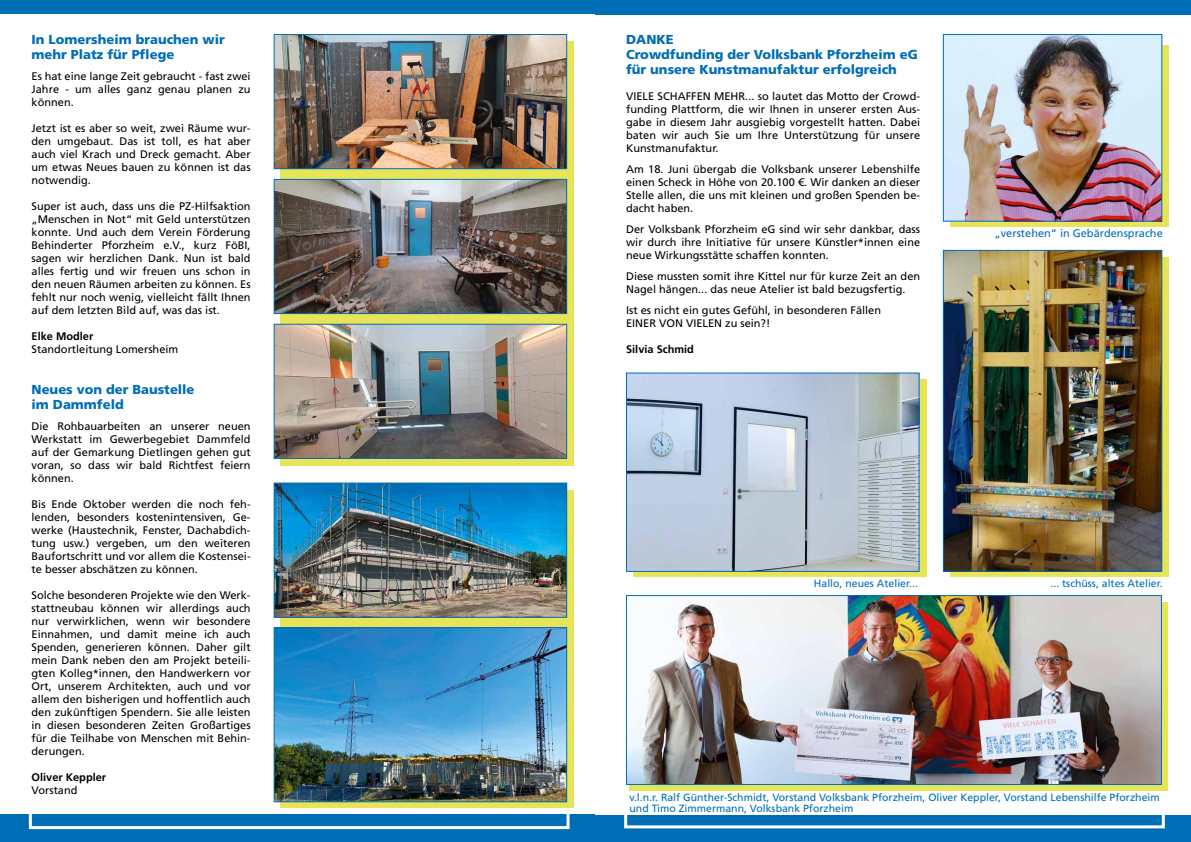
<style>
.page{position:relative;width:1191px;height:842px;background:#fff}
.page>*{position:absolute;margin:0;border:0;box-sizing:border-box;transform-origin:0 0}
.t1{font:900 13px/15px "Frutiger";color:#006eb7}
.t2{font:11px/13px "Frutiger LT";color:#000;text-align:justify}
.t3{font:700 11px "Frutiger";color:#000}
.t4{font:11px "Frutiger LT";color:#006eb7}
.t5{font:10.5px/11px "Frutiger LT";color:#006eb7}
</style>
<div class="page">
<div style="left:0;top:0;width:595px;height:842px;background:#006eb7"></div>
<div style="left:0;top:14px;width:602px;height:800px;background:#fff"></div>
<div style="left:595px;top:0;width:596px;height:842px;background:#006eb7"></div>
<div style="left:595px;top:16px;width:596px;height:799px;background:#fff"></div>
<svg style="left:280px;top:42px;width:294px;height:289px;background:#dfe05a"></svg>
<img style="left:276px;top:36px;width:289px;height:131px">
<div style="left:274px;top:34px;width:293px;height:135px;border:1px solid #006eb7"></div>
<div style="left:280px;top:187px;width:294px;height:131px;background:linear-gradient(to right,#e7e458,#e7e458)"></div>
<img style="left:276px;top:181px;width:289px;height:131px">
<div style="left:274px;top:179px;width:293px;height:135px;border:1px solid #006eb7"></div>
<div style="left:280px;top:490px;width:294px;height:318px;background:#e7e458"></div>
<img style="left:276px;top:485px;width:289px;height:131px">
<div style="left:274px;top:483px;width:293px;height:135px;border:1px solid #006eb7"></div>
<div style="left:280px;top:331px;width:294px;height:135px;background:#e7e458"></div>
<img style="left:276px;top:326px;width:289px;height:131px">
<div style="left:274px;top:324px;width:293px;height:135px;border:1px solid #006eb7"></div>
<div style="left:950px;top:45px;width:218px;height:182px;background:#e7e458"></div>
<img style="left:945px;top:36px;width:215px;height:184px">
<div style="left:943px;top:34px;width:219px;height:188px;border:1px solid #006eb7"></div>
<div style="left:629px;top:603px;width:539px;height:188px;background:#e7e458"></div>
<img style="left:628px;top:597px;width:531px;height:186px">
<div style="left:626px;top:595px;width:535px;height:190px;border:1px solid #006eb7"></div>
<div style="left:633px;top:379px;width:293px;height:198px;background:#e7e458"></div>
<img style="left:628px;top:374px;width:289px;height:196px">
<div style="left:626px;top:372px;width:293px;height:200px;border:1px solid #006eb7"></div>
<div style="left:950px;top:257px;width:218px;height:320px;background:#e7e458"></div>
<img style="left:945px;top:252px;width:215px;height:318px">
<div style="left:943px;top:250px;width:219px;height:322px;border:1px solid #006eb7"></div>
<img style="left:276px;top:629px;width:289px;height:171px">
<div style="left:274px;top:627px;width:293px;height:175px;border:1px solid #006eb7"></div>
<p class="t1" style="left:32px;top:32px;width:195px">In Lomersheim brauchen wir mehr Platz für Pflege</p>
<p class="t2" style="left:32px;top:70px;width:221px">Es hat eine lange Zeit gebraucht - fast zwei Jahre - um alles ganz genau planen zu können.</p>
<p class="t2" style="left:32px;top:122px;width:220px">Jetzt ist es aber so weit, zwei Räume wur&shy;den umgebaut. Das ist toll, es hat aber auch viel Krach und Dreck gemacht. Aber um etwas Neues bauen zu können ist das notwendig.</p>
<p class="t2" style="left:32px;top:200px;width:220px">Super ist auch, dass uns die PZ-Hilfsaktion „Menschen in Not“ mit Geld unterstützen konnte. Und auch dem Verein Förderung Behinderter Pforzheim e.V., kurz FöBI, sagen wir herzlichen Dank. Nun ist bald alles fertig und wir freuen uns schon in den neuen Räumen arbeiten zu können. Es fehlt nur noch wenig, vielleicht fällt Ihnen auf dem letzten Bild auf, was das ist.</p>
<p class="t3" style="left:32px;top:330px;width:63px">Elke Modler</p>
<p class="t2" style="left:32px;top:343px;width:148px">Standortleitung Lomersheim</p>
<p class="t1" style="left:32px;top:382px;width:164px">Neues von der Baustelle im Dammfeld</p>
<p class="t2" style="left:32px;top:420px;width:220px">Die Rohbauarbeiten an unserer neuen Werkstatt im Gewerbegebiet Dammfeld auf der Gemarkung Dietlingen gehen gut voran, so dass wir bald Richtfest feiern können.</p>
<p class="t2" style="left:32px;top:498px;width:220px">Bis Ende Oktober werden die noch feh&shy;lenden, besonders kostenintensiven, Ge&shy;werke (Haustechnik, Fenster, Dachabdich&shy;tung usw.) vergeben, um den weiteren Baufortschritt und vor allem die Kostensei&shy;te besser abschätzen zu können.</p>
<p class="t2" style="left:32px;top:589px;width:220px">Solche besonderen Projekte wie den Werk&shy;stattneubau können wir allerdings auch nur verwirklichen, wenn wir besondere Einnahmen, und damit meine ich auch Spenden, generieren können. Daher gilt mein Dank neben den am Projekt beteili&shy;gten Kolleg*innen, den Handwerkern vor Ort, unserem Architekten, auch und vor allem den bisherigen und hoffentlich auch den zukünftigen Spendern. Sie alle leisten in diesen besonderen Zeiten Großartiges für die Teilhabe von Menschen mit Behin&shy;derungen.</p>
<p class="t3" style="left:32px;top:771px;width:76px">Oliver Keppler</p>
<p class="t2" style="left:32px;top:784px;width:47px">Vorstand</p>
<p class="t1" style="left:626px;top:31px;width:293px">DANKE<br>Crowdfunding der Volksbank Pforzheim eG für unsere Kunstmanufaktur erfolgreich</p>
<p class="t2" style="left:626px;top:89px;width:295px">VIELE SCHAFFEN MEHR... so lautet das Motto der Crowd&shy;funding Plattform, die wir Ihnen in unserer ersten Aus&shy;gabe in diesem Jahr ausgiebig vorgestellt hatten. Dabei baten wir auch Sie um Ihre Unterstützung für unsere Kunstmanufaktur.</p>
<p class="t2" style="left:626px;top:162px;width:295px">Am 18. Juni übergab die Volksbank unserer Lebenshilfe einen Scheck in Höhe von 20.100 €. Wir danken an dieser Stelle allen, die uns mit kleinen und großen Spenden be&shy;dacht haben.</p>
<p class="t2" style="left:626px;top:222px;width:295px">Der Volksbank Pforzheim eG sind wir sehr dankbar, dass wir durch ihre Initiative für unsere Künstler*innen eine neue Wirkungsstätte schaffen konnten.</p>
<p class="t2" style="left:626px;top:269px;width:295px">Diese mussten somit ihre Kittel nur für kurze Zeit an den<br>Nagel hängen... das neue Atelier ist bald bezugsfertig.</p>
<p class="t2" style="left:626px;top:303px;width:256px">Ist es nicht ein gutes Gefühl, in besonderen Fällen<br>EINER VON VIELEN zu sein?!</p>
<p class="t3" style="left:626px;top:342px;width:69px">Silvia Schmid</p>
<p class="t4" style="left:994px;top:227px;width:170px">„verstehen“ in Gebärdensprache</p>
<p class="t5" style="left:814px;top:578px;width:106px">Hallo, neues Atelier...</p>
<p class="t5" style="left:1050px;top:578px;width:114px">... tschüss, altes Atelier.</p>
<p class="t5" style="left:629px;top:792px;width:532px">v.l.n.r. Ralf Günther-Schmidt, Vorstand Volksbank Pforzheim, Oliver Keppler, Vorstand Lebenshilfe Pforzheim und Timo Zimmermann, Volksbank Pforzheim</p>
</div>
